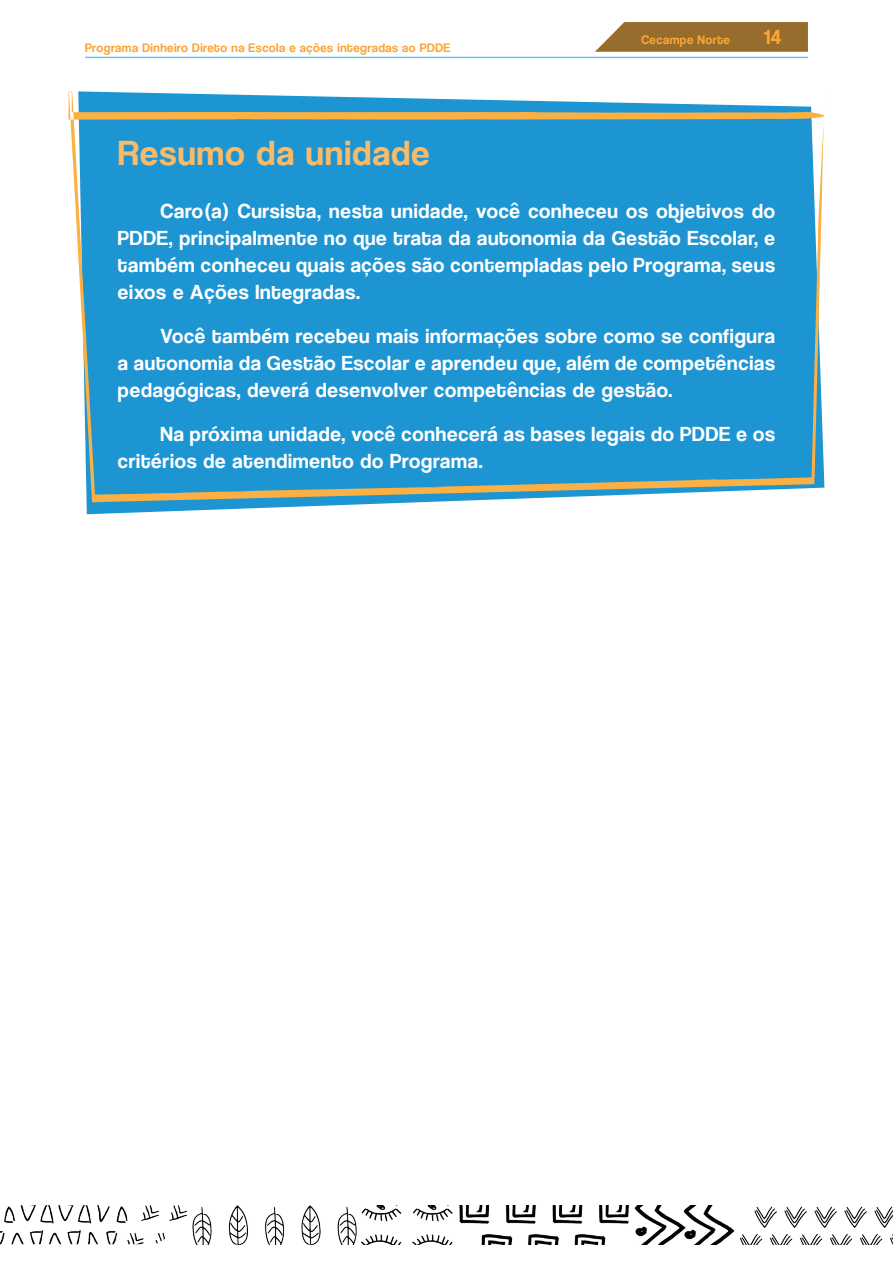
<style>
.page{position:relative;width:893px;height:1263px;background:#fff}
.page>*{position:absolute;margin:0;border:0;box-sizing:border-box;transform-origin:0 0}
.t1{font:36px "Coolvetica Rg";letter-spacing:.04em;color:#fabb68}
.t2{font:21px/27px "Coolvetica Rg";letter-spacing:.04em;color:#fff;text-align:justify}
.t3{font:21px "Coolvetica Rg";color:#faa637}
.t4{font:12.75px "Coolvetica Rg";letter-spacing:.04em;color:#faa637}
</style>
<div class="page">
<img style="left:192px;top:1205px;width:701px;height:39px">
<img style="left:0;top:1205px;width:187px;height:39px">
<svg style="left:595px;top:22px;width:213px;height:30px;background:#9e783e"></svg>
<hr style="left:85px;top:57px;width:723px;height:1px;background:#6cc4ec">
<svg style="left:86px;top:502px;width:339px;height:12px"></svg>
<svg style="left:69px;top:91px;width:755px;height:411px;background:#329bcf"></svg>
<p class="t4" style="left:85px;top:40px;width:351px">Programa Dinheiro Direto na Escola e ações integradas ao Pdde</p>
<p class="t4" style="left:641px;top:33px;width:90px">Cecampe Norte</p>
<p class="t3" style="left:764px;top:25px;width:18px">14</p>
<h1 class="t1" style="left:118px;top:132px;width:313px">Resumo da unidade</h1>
<p class="t2" style="left:118px;top:197px;width:658px;text-indent:43px">Caro(a) Cursista, nesta unidade, você conheceu os objetivos do PDDE, principalmente no que trata da autonomia da Gestão Escolar, e também conheceu quais ações são contempladas pelo Programa, seus eixos e Ações Integradas.</p>
<p class="t2" style="left:118px;top:322px;width:658px;text-indent:43px">Você também recebeu mais informações sobre como se configura a autonomia da Gestão Escolar e aprendeu que, além de competências pedagógicas, deverá desenvolver competências de gestão.</p>
<p class="t2" style="left:118px;top:420px;width:658px;text-indent:43px">Na próxima unidade, você conhecerá as bases legais do PDDE e os critérios de atendimento do Programa.</p>
</div>
